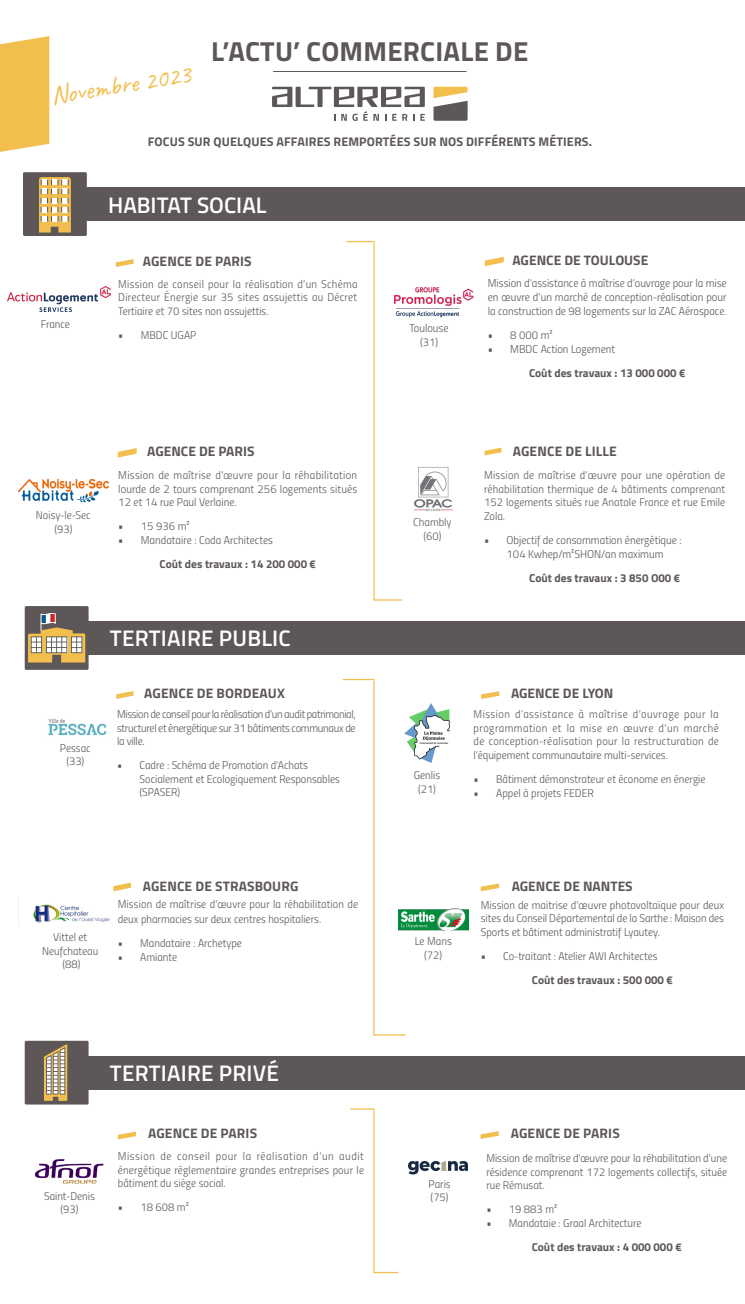
<style>
.page{position:relative;width:745px;height:1304px;background:#fff}
.page>*{position:absolute;margin:0;border:0;box-sizing:border-box;transform-origin:0 0}
.t1{font:700 27.5px "Titillium";letter-spacing:.01em;color:#5d5857}
.t2{font:26.25px "Caveat";color:#f2bf4e}
.t3{font:600 22.5px "Titillium";letter-spacing:.01em;color:#fff}
.t4{font:700 13.75px "Titillium";letter-spacing:.01em;color:#5d5857}
.t5{font:700 12.5px "Titillium";letter-spacing:.01em;color:#5d5857}
.t6{font:700 11.5px "Titillium";color:#5d5857}
.t7{font:11.38px/13.6px "Titillium Light Upright";color:#5d5857;text-align:justify}
.t8{font:11.25px/13.5px "Titillium Light Upright";color:#5d5857;text-align:justify}
.s1{font-size:11.25px}
.s2{font-size:11.25px;color:#5e5c59}
</style>
<div class="page">
<hr style="left:273px;top:71px;width:193px;height:1px;background:#5d5857">
<svg style="left:0;top:36px;width:49px;height:116px"></svg>
<div style="left:84px;top:187px;width:660px;height:34px;background:#5d5857"></div>
<div style="left:85px;top:621px;width:659px;height:34px;background:#5d5857"></div>
<div style="left:85px;top:1056px;width:659px;height:33px;background:#5d5857"></div>
<svg style="left:433px;top:87px;width:34px;height:34px"></svg>
<svg style="left:272px;top:87px;width:152px;height:34px"></svg>
<div style="left:25px;top:606px;width:63px;height:64px;background:#5d5857"></div>
<svg style="left:28px;top:612px;width:57px;height:51px"></svg>
<div style="left:25px;top:1041px;width:63px;height:64px;background:#5d5857"></div>
<svg style="left:44px;top:1044px;width:23px;height:57px"></svg>
<hr style="left:342px;top:679px;width:32px;height:1px;background:#f2bf4e">
<hr style="left:373px;top:681px;width:1px;height:355px;background:#f2bf4e">
<hr style="left:373px;top:1034px;width:32px;height:2px;background:#f2bf4e">
<svg style="left:346px;top:241px;width:28px;height:1px"></svg>
<hr style="left:373px;top:243px;width:1px;height:358px;background:#f2bf4e">
<hr style="left:374px;top:599px;width:28px;height:2px;background:#f2bf4e">
<hr style="left:350px;top:1108px;width:24px;height:2px;background:#f2bf4e">
<hr style="left:373px;top:1109px;width:1px;height:164px;background:#f2bf4e">
<svg style="left:374px;top:1272px;width:24px;height:1px"></svg>
<svg style="left:116px;top:691px;width:17px;height:8px"></svg>
<div style="left:23px;top:172px;width:64px;height:64px;background:#5d5857"></div>
<svg style="left:39px;top:177px;width:32px;height:56px"></svg>
<svg style="left:118px;top:1132px;width:18px;height:7px"></svg>
<svg style="left:480px;top:883px;width:18px;height:8px"></svg>
<svg style="left:481px;top:691px;width:18px;height:8px"></svg>
<svg style="left:484px;top:448px;width:17px;height:7px"></svg>
<img style="left:414px;top:467px;width:39px;height:44px">
<svg style="left:118px;top:448px;width:19px;height:10px"></svg>
<img style="left:18px;top:478px;width:91px;height:24px">
<svg style="left:116px;top:259px;width:17px;height:8px"></svg>
<img style="left:8px;top:286px;width:103px;height:25px">
<img style="left:48px;top:718px;width:59px;height:18px">
<img style="left:404px;top:703px;width:45px;height:59px">
<svg style="left:113px;top:883px;width:18px;height:8px"></svg>
<img style="left:34px;top:1159px;width:70px;height:25px">
<svg style="left:484px;top:257px;width:19px;height:9px"></svg>
<img style="left:394px;top:287px;width:80px;height:31px">
<svg style="left:480px;top:1131px;width:18px;height:8px"></svg>
<img style="left:398px;top:908px;width:70px;height:22px">
<img style="left:408px;top:1161px;width:60px;height:14px">
<img style="left:33px;top:904px;width:77px;height:19px">
<p class="t2" style="left:48px;top:80px;width:143px;rotate:-9deg">Novembre 2023</p>
<p class="t1" style="left:211px;top:30px;width:318px">L’ACTU’ COMMERCIALE DE</p>
<p class="t5" style="left:148px;top:132px;width:445px">FOCUS SUR QUELQUES AFFAIRES REMPORTÉES SUR NOS DIFFÉRENTS MÉTIERS.</p>
<p class="t8" style="left:41px;top:317px;width:31px">France</p>
<p class="t3" style="left:108px;top:188px;width:160px">HABITAT SOCIAL</p>
<p class="t4" style="left:143px;top:250px;width:110px">AGENCE DE PARIS</p>
<p class="t8" style="left:118px;top:276px;width:240px">Mission de conseil pour la réalisation d’un Schéma Directeur Énergie sur 35 sites assujettis au Décret Tertiaire et 70 sites non assujettis.</p>
<p class="t8" style="left:118px;top:328px;width:80px">• MBDC UGAP</p>
<p class="t8" style="left:36px;top:508px;width:56px">Noisy-le-Sec</p>
<p class="t8" style="left:54px;top:521px;width:19px">(93)</p>
<p class="t4" style="left:147px;top:440px;width:109px">AGENCE DE PARIS</p>
<p class="t7" style="left:118px;top:468px;width:240px">Mission de <span class="s1">maîtrise d’œuvre</span> pour la réhabilitation lourde de 2 tours comprenant 256 logements situés 12 et 14 rue Paul Verlaine.</p>
<p class="t7" style="left:118px;top:519px;width:73px">• 15 936 m²</p>
<p class="t7" style="left:118px;top:533px;width:156px">• Mandataire : Coda Architectes</p>
<p class="t6" style="left:159px;top:556px;width:158px">Coût des travaux : 14 200 000 <span class="s2">€</span></p>
<p class="t8" style="left:60px;top:740px;width:32px">Pessac</p>
<p class="t8" style="left:66px;top:754px;width:19px">(33)</p>
<p class="t3" style="left:110px;top:622px;width:182px">TERTIAIRE PUBLIC</p>
<p class="t4" style="left:144px;top:683px;width:142px">AGENCE DE BORDEAUX</p>
<p class="t8" style="left:117px;top:707px;width:240px">Mission de conseil pour la réalisation d’un audit patrimonial, structurel et énergétique sur 31 bâtiments communaux de la ville.</p>
<p class="t8" style="left:139px;top:758px;width:202px;text-align:left;text-indent:-22px">• Cadre : Schéma de Promotion d’Achats<br>Socialement et Ecologiquement Responsables (SPASER)</p>
<p class="t8" style="left:42px;top:930px;width:58px;text-align:center">Vittel et<br>Neufchateau</p>
<p class="t8" style="left:62px;top:957px;width:19px">(88)</p>
<p class="t4" style="left:143px;top:875px;width:157px">AGENCE DE STRASBOURG</p>
<p class="t8" style="left:118px;top:896px;width:242px;line-height:15px">Mission de maîtrise d’œuvre pour la réhabilitation de deux pharmacies sur deux centres hospitaliers.</p>
<p class="t8" style="left:118px;top:936px;width:126px">• Mandataire : Archetype</p>
<p class="t8" style="left:118px;top:949px;width:61px">• Amiante</p>
<p class="t3" style="left:110px;top:1056px;width:170px">TERTIAIRE PRIVÉ</p>
<p class="t8" style="left:44px;top:1189px;width:52px">Saint-Denis</p>
<p class="t8" style="left:60px;top:1202px;width:19px">(93)</p>
<p class="t4" style="left:148px;top:1123px;width:110px">AGENCE DE PARIS</p>
<p class="t8" style="left:118px;top:1149px;width:247px">Mission de conseil pour la réalisation d’un audit énergétique réglementaire grandes entreprises pour le bâtiment du siège social.</p>
<p class="t8" style="left:118px;top:1200px;width:72px">• 18 608 m²</p>
<p class="t7" style="left:409px;top:321px;width:41px">Toulouse</p>
<p class="t8" style="left:420px;top:334px;width:19px">(31)</p>
<p class="t8" style="left:413px;top:515px;width:40px">Chambly</p>
<p class="t8" style="left:423px;top:529px;width:19px">(60)</p>
<p class="t4" style="left:512px;top:250px;width:137px">AGENCE DE TOULOUSE</p>
<p class="t7" style="left:487px;top:276px;width:240px">Mission d’assistance à maîtrise d’ouvrage pour la mise en œuvre d’un marché de conception-réalisation pour la construction de 98 logements sur la ZAC Aérospace.</p>
<p class="t7" style="left:487px;top:328px;width:66px">• 8 000 m²</p>
<p class="t7" style="left:487px;top:341px;width:129px">• MBDC Action Logement</p>
<p class="t6" style="left:528px;top:364px;width:158px">Coût des travaux : 13 000 000 <span class="s2">€</span></p>
<p class="t4" style="left:512px;top:441px;width:105px">AGENCE DE LILLE</p>
<p class="t8" style="left:483px;top:468px;width:242px">Mission de maîtrise d’œuvre pour une opération de réhabilitation thermique de 4 bâtiments comprenant 152 logements situés rue Anatole France et rue Emile Zola.</p>
<p class="t7" style="left:483px;top:533px;width:199px;text-align:center">• Objectif de consommation énergétique :<br>104 Kwhep/m²SHON/an maximum</p>
<p class="t6" style="left:529px;top:569px;width:152px">Coût des travaux : 3 850 O00 <span class="s2">€</span></p>
<p class="t8" style="left:413px;top:768px;width:28px">Genlis</p>
<p class="t8" style="left:418px;top:781px;width:19px">(21)</p>
<p class="t4" style="left:510px;top:683px;width:104px">AGENCE DE LYON</p>
<p class="t8" style="left:473px;top:707px;width:247px">Mission d’assistance à maîtrise d’ouvrage pour la programmation et la mise en œuvre d’un marché de conception-réalisation pour la restructuration de l’équipement communautaire multi-services.</p>
<p class="t8" style="left:473px;top:772px;width:233px">• Bâtiment démonstrateur et économe en énergie</p>
<p class="t8" style="left:473px;top:786px;width:122px">• Appel à projets FEDER</p>
<p class="t8" style="left:414px;top:934px;width:38px">Le Mans</p>
<p class="t8" style="left:424px;top:948px;width:19px">(72)</p>
<p class="t4" style="left:511px;top:875px;width:122px">AGENCE DE NANTES</p>
<p class="t8" style="left:480px;top:897px;width:245px">Mission de maitrise d’œuvre photovoltaïque pour deux sites du Conseil Départemental de la Sarthe : Maison des Sports et bâtiment administratif Lyautey.</p>
<p class="t8" style="left:480px;top:949px;width:178px">• Co-traitant : Atelier AWI Architectes</p>
<p class="t6" style="left:531px;top:971px;width:142px">Coût des travaux : 500 000 <span class="s2">€</span></p>
<p class="t8" style="left:428px;top:1176px;width:24px">Paris</p>
<p class="t8" style="left:430px;top:1190px;width:19px">(75)</p>
<p class="t4" style="left:510px;top:1123px;width:110px">AGENCE DE PARIS</p>
<p class="t8" style="left:486px;top:1151px;width:242px">Mission de maîtrise d’œuvre pour la réhabilitation d’une résidence comprenant 172 logements collectifs, située rue Rémusat.</p>
<p class="t8" style="left:486px;top:1202px;width:72px">• 19 883 m²</p>
<p class="t8" style="left:486px;top:1216px;width:157px">• Mandataie : Graal Architecture</p>
<p class="t6" style="left:531px;top:1238px;width:151px">Coût des travaux : 4 000 000 <span class="s2">€</span></p>
</div>
